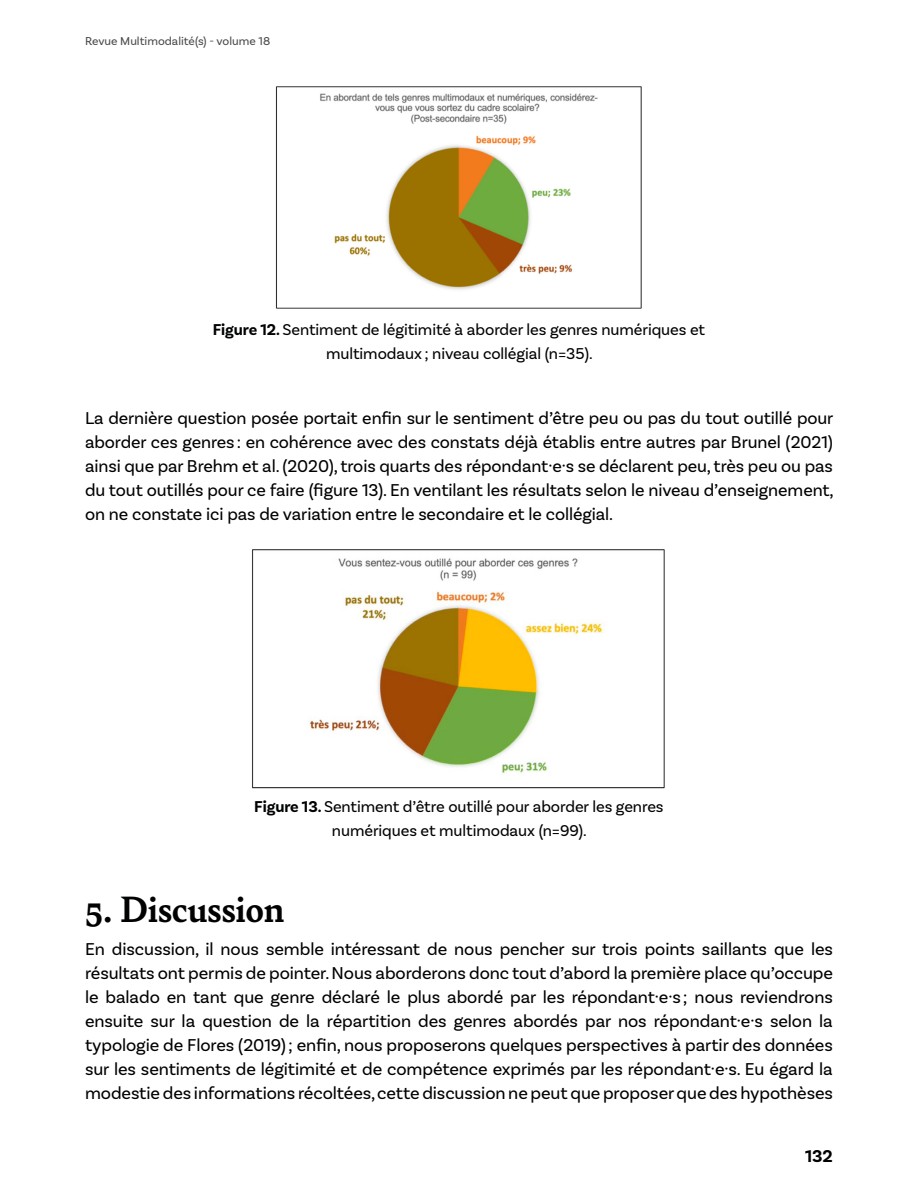
<style>
.page{position:relative;width:918px;height:1188px;background:#fff}
.page>*{position:absolute;margin:0;border:0;box-sizing:border-box;transform-origin:0 0}
.t1{font:700 39px "Bely";letter-spacing:-.005em;color:#010202}
.t2{font:18px/24px "Basic Sans";letter-spacing:-.005em;color:#000;text-align:justify}
.t3{font:700 18px "Basic Sans";color:#000}
.t4{font:16.5px/24px "Basic Sans";letter-spacing:-.005em;color:#010202;text-align:center}
.t5{font:12px "Basic Sans";color:#4a4a49}
.s1{font-weight:700}
</style>
<div class="page">
<img style="left:275px;top:86px;width:367px;height:223px">
<img style="left:252px;top:549px;width:413px;height:240px">
<p class="t5" style="left:85px;top:33px;width:187px">Revue Multimodalité(s) - volume 18</p>
<p class="t4" style="left:213px;top:317px;width:494px"><span class="s1">Figure 12.</span> Sentiment de légitimité à aborder les genres numériques et multimodaux ; niveau collégial (n=35).</p>
<p class="t2" style="left:85px;top:405px;width:750px">La dernière question posée portait enfin sur le sentiment d’être peu ou pas du tout outillé pour aborder ces genres: en cohérence avec des constats déjà établis entre autres par Brunel (2021) ainsi que par Brehm et al. (2020), trois quarts des répondant·e·s se déclarent peu, très peu ou pas du tout outillés pour ce faire (figure 13). En ventilant les résultats selon le niveau d’enseignement, on ne constate ici pas de variation entre le secondaire et le collégial.</p>
<p class="t4" style="left:254px;top:794px;width:411px"><span class="s1">Figure 13.</span> Sentiment d’être outillé pour aborder les genres numériques et multimodaux (n=99).</p>
<h1 class="t1" style="left:85px;top:882px;width:201px">5. Discussion</h1>
<p class="t2" style="left:85px;top:936px;width:750px">En discussion, il nous semble intéressant de nous pencher sur trois points saillants que les résultats ont permis de pointer. Nous aborderons donc tout d’abord la première place qu’occupe le balado en tant que genre déclaré le plus abordé par les répondant·e·s; nous reviendrons ensuite sur la question de la répartition des genres abordés par nos répondant·e·s selon la typologie de Flores (2019); enfin, nous proposerons quelques perspectives à partir des données sur les sentiments de légitimité et de compétence exprimés par les répondant·e·s. Eu égard la modestie des informations récoltées, cette discussion ne peut que proposer que des hypothèses</p>
<p class="t3" style="left:805px;top:1145px;width:29px">132</p>
</div>
